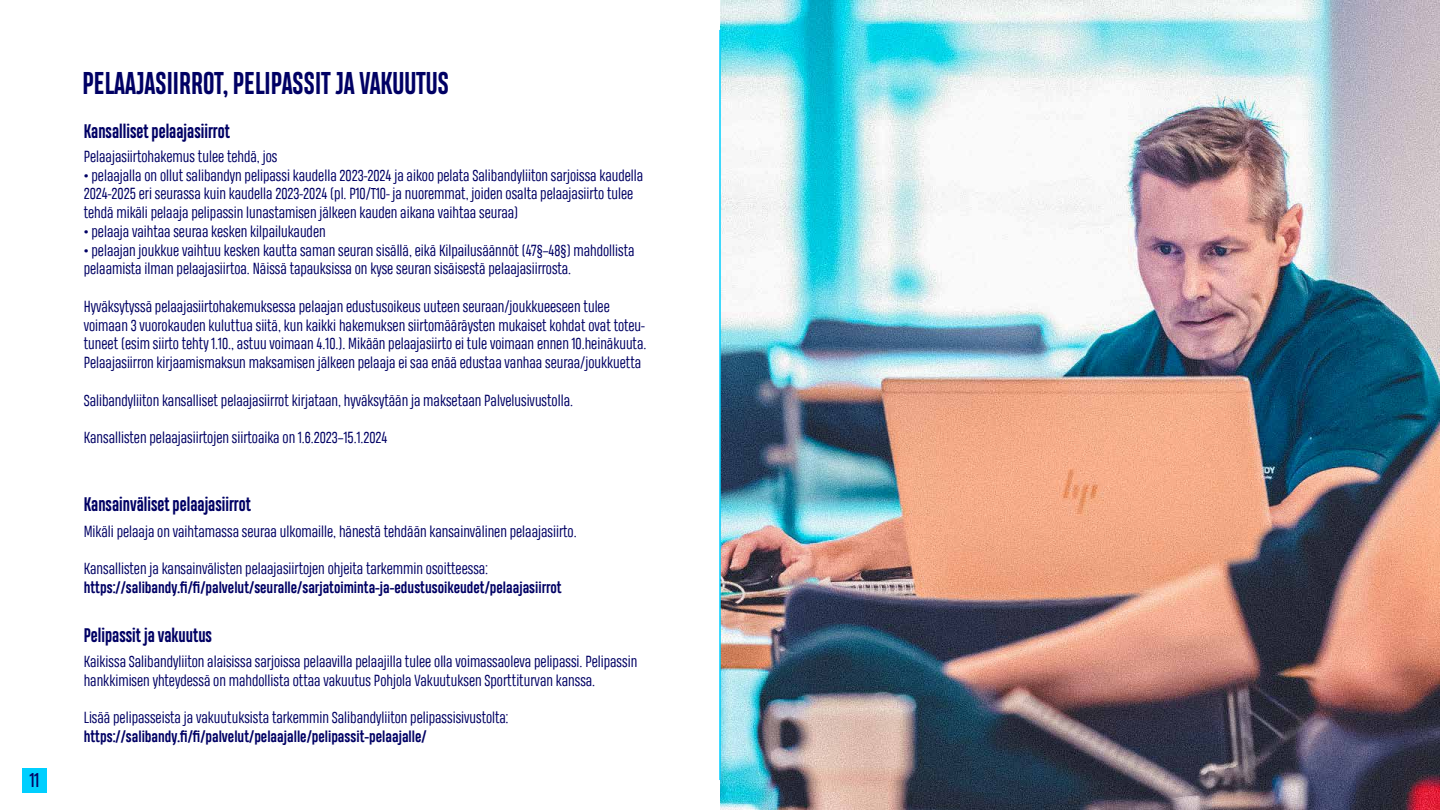
<style>
.page{position:relative;width:1440px;height:810px;background:#fff}
.page>*{position:absolute;margin:0;border:0;box-sizing:border-box;transform-origin:0 0}
.t1{font:700 30px "Heading Pro Compressed";color:#000064}
.t2{font:700 18.75px "Heading Pro Compressed";color:#000064}
.t3{font:18.6px "Heading Pro";color:#000064}
.t4{font:15px/18.8px "Heading Pro";color:#000064}
.t5{font:700 15px "Heading Pro";color:#000064}
</style>
<div class="page">
<img style="left:720px;top:0;width:720px;height:810px">
<div style="left:22px;top:768px;width:25px;height:24px;background:#00cfff"></div>
<hr style="left:719px;top:30px;width:2px;height:750px;background:#00cfff">
<p class="t3" style="left:30px;top:769px;width:11px">11</p>
<h1 class="t1" style="left:82px;top:65px;width:368px">PELAAJASIIRROT, PELIPASSIT JA VAKUUTUS</h1>
<p class="t2" style="left:84px;top:120px;width:148px">Kansalliset pelaajasiirrot</p>
<p class="t4" style="left:84px;top:148px;width:195px">Pelaajasiirtohakemus tulee tehdä, jos</p>
<p class="t4" style="left:84px;top:166px;width:561px">• pelaajalla on ollut salibandyn pelipassi kaudella 2023-2024 ja aikoo pelata Salibandyliiton sarjoissa kaudella<br>2024-2025 eri seurassa kuin kaudella 2023-2024 (pl. P10/T10- ja nuoremmat, joiden osalta pelaajasiirto tulee tehdä mikäli pelaaja pelipassin lunastamisen jälkeen kauden aikana vaihtaa seuraa)</p>
<p class="t4" style="left:84px;top:223px;width:244px">• pelaaja vaihtaa seuraa kesken kilpailukauden</p>
<p class="t4" style="left:84px;top:241px;width:552px">• pelaajan joukkue vaihtuu kesken kautta saman seuran sisällä, eikä Kilpailusäännöt (47§–48§) mahdollista pelaamista ilman pelaajasiirtoa. Näissä tapauksissa on kyse seuran sisäisestä pelaajasiirrosta.</p>
<p class="t4" style="left:84px;top:298px;width:564px">Hyväksytyssä pelaajasiirtohakemuksessa pelaajan edustusoikeus uuteen seuraan/joukkueeseen tulee voimaan 3 vuorokauden kuluttua siitä, kun kaikki hakemuksen siirtomääräysten mukaiset kohdat ovat toteu&shy;tuneet (esim siirto tehty 1.10., astuu voimaan 4.10.). Mikään pelaajasiirto ei tule voimaan ennen 10.heinäkuuta.<br>Pelaajasiirron kirjaamismaksun maksamisen jälkeen pelaaja ei saa enää edustaa vanhaa seuraa/joukkuetta</p>
<p class="t4" style="left:84px;top:391px;width:491px">Salibandyliiton kansalliset pelaajasiirrot kirjataan, hyväksytään ja maksetaan Palvelusivustolla.</p>
<p class="t4" style="left:84px;top:429px;width:305px">Kansallisten pelaajasiirtojen siirtoaika on 1.6.2023–15.1.2024</p>
<p class="t2" style="left:84px;top:493px;width:169px">Kansainväliset pelaajasiirrot</p>
<p class="t4" style="left:84px;top:522px;width:494px">Mikäli pelaaja on vaihtamassa seuraa ulkomaille, hänestä tehdään kansainvälinen pelaajasiirto.</p>
<p class="t4" style="left:84px;top:560px;width:406px">Kansallisten ja kansainvälisten pelaajasiirtojen ohjeita tarkemmin osoitteessa:</p>
<p class="t5" style="left:84px;top:578px;width:480px">https://salibandy.fi/fi/palvelut/seuralle/sarjatoiminta-ja-edustusoikeudet/pelaajasiirrot</p>
<p class="t2" style="left:84px;top:624px;width:130px">Pelipassit ja vakuutus</p>
<p class="t4" style="left:84px;top:653px;width:555px">Kaikissa Salibandyliiton alaisissa sarjoissa pelaavilla pelaajilla tulee olla voimassaoleva pelipassi. Pelipassin hankkimisen yhteydessä on mahdollista ottaa vakuutus Pohjola Vakuutuksen Sporttiturvan kanssa.</p>
<p class="t4" style="left:84px;top:709px;width:426px">Lisää pelipasseista ja vakuutuksista tarkemmin Salibandyliiton pelipassisivustolta:</p>
<p class="t5" style="left:84px;top:727px;width:344px">https://salibandy.fi/fi/palvelut/pelaajalle/pelipassit-pelaajalle/</p>
</div>
